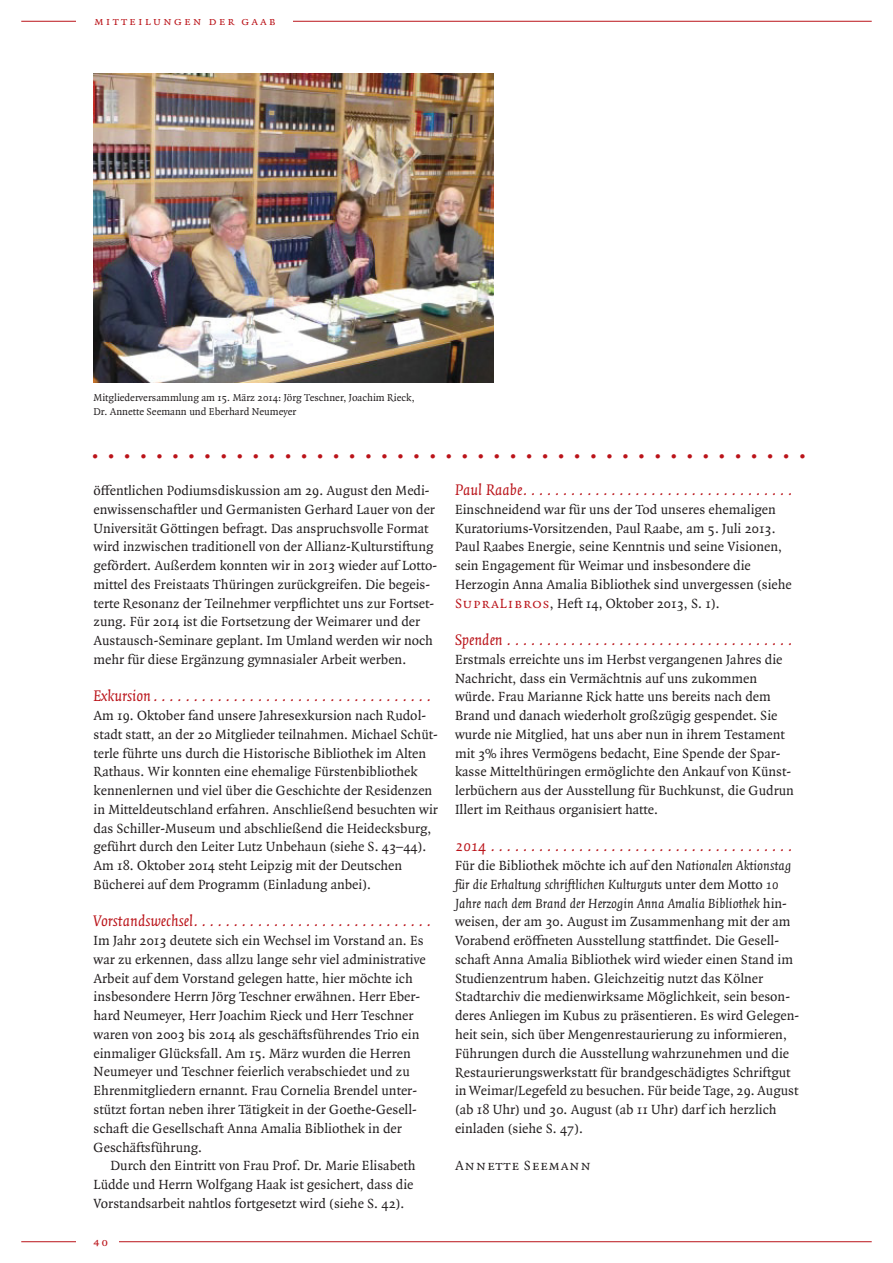
<style>
.page{position:relative;width:893px;height:1263px;background:#fff}
.page>*{position:absolute;margin:0;border:0;box-sizing:border-box;transform-origin:0 0}
.t1{font:33px "Quadraat OT";color:#ba1319}
.t2{font:italic 16.5px "Quadraat OT";color:#ba1319}
.t3{font:14.25px/18.8px "Quadraat OT";color:#231f20}
.t4{font:14.25px "Quadraat OT";letter-spacing:.05em;color:#231f20}
.t5{font:12px "Quadraat OT";letter-spacing:.18em;color:#ba1319}
.t6{font:10.8px/13.5px "Quadraat OT";color:#231f20}
.s1{color:#ba1319}
.s2{font-style:italic}
</style>
<div class="page">
<hr style="left:21px;top:1241px;width:851px;height:1px;background:#ba1319">
<hr style="left:21px;top:21px;width:851px;height:1px;background:#ba1319">
<div style="left:77px;top:1233px;width:42px;height:17px;background:#fff"></div>
<div style="left:77px;top:12px;width:216px;height:17px;background:#fff"></div>
<img style="left:94px;top:73px;width:399px;height:310px">
<p class="t5" style="left:94px;top:17px;width:183px">mitteilungen der gaab</p>
<p class="t6" style="left:94px;top:392px;width:323px">Mitgliederversammlung am 15. März 2014: Jörg Teschner, Joachim Rieck,<br>Dr. Annette Seemann und Eberhard Neumeyer</p>
<h1 class="t1" style="left:91px;top:434px;width:718px">. . . . . . . . . . . . . . . . . . . . . . . . . . . . . . . . . . . . . . . . . . . . .</h1>
<p class="t3" style="left:94px;top:482px;width:345px">öffentlichen Podiumsdiskussion am 29. August den Medi&shy;enwissenschaftler und Germanisten Gerhard Lauer von der Universität Göttingen befragt. Das anspruchsvolle Format wird inzwischen traditionell von der Allianz-Kulturstiftung gefördert. Außerdem konnten wir in 2013 wieder auf Lotto&shy;mittel des Freistaats Thüringen zurückgreifen. Die begeis&shy;terte Resonanz der Teilnehmer verpflichtet uns zur Fortset&shy;zung. Für 2014 ist die Fortsetzung der Weimarer und der Austausch-Seminare geplant. Im Umland werden wir noch mehr für diese Ergänzung gymnasialer Arbeit werben.</p>
<p class="t2" style="left:94px;top:689px;width:339px">Exkursion . . . . . . . . . . . . . . . . . . . . . . . . . . . . . . . . . . .</p>
<p class="t3" style="left:94px;top:707px;width:346px">Am 19. Oktober fand unsere Jahresexkursion nach Rudol&shy;stadt statt, an der 20 Mitglieder teilnahmen. Michael Schüt&shy;terle führte uns durch die Historische Bibliothek im Alten Rathaus. Wir konnten eine ehemalige Fürstenbibliothek kennenlernen und viel über die Geschichte der Residenzen in Mitteldeutschland erfahren. Anschließend besuchten wir das Schiller-Museum und abschließend die Heidecksburg, geführt durch den Leiter Lutz Unbehaun (siehe S. 43–44).<br>Am 18. Oktober 2014 steht Leipzig mit der Deutschen Bücherei auf dem Programm (Einladung anbei).</p>
<p class="t2" style="left:94px;top:914px;width:339px">Vorstandswechsel. . . . . . . . . . . . . . . . . . . . . . . . . . . . . .</p>
<p class="t3" style="left:94px;top:932px;width:334px">Im Jahr 2013 deutete sich ein Wechsel im Vorstand an. Es war zu erkennen, dass allzu lange sehr viel administrative Arbeit auf dem Vorstand gelegen hatte, hier möchte ich insbesondere Herrn Jörg Teschner erwähnen. Herr Eber&shy;hard Neumeyer, Herr Joachim Rieck und Herr Teschner waren von 2003 bis 2014 als geschäftsführendes Trio ein einmaliger Glücksfall. Am 15. März wurden die Herren Neumeyer und Teschner feierlich verabschiedet und zu Ehrenmitgliedern ernannt. Frau Cornelia Brendel unter&shy;stützt fortan neben ihrer Tätigkeit in der Goethe-Gesell&shy;schaft die Gesellschaft Anna Amalia Bibliothek in der Geschäftsführung.</p>
<p class="t3" style="left:94px;top:1157px;width:323px;text-indent:17px">Durch den Eintritt von Frau Prof. Dr. Marie Elisabeth<br>Lüdde und Herrn Wolfgang Haak ist gesichert, dass die<br>Vorstandsarbeit nahtlos fortgesetzt wird (siehe S. 42).</p>
<p class="t5" style="left:94px;top:1238px;width:16px">40</p>
<p class="t2" style="left:455px;top:483px;width:339px">Paul Raabe. . . . . . . . . . . . . . . . . . . . . . . . . . . . . . . . . .</p>
<p class="t3" style="left:455px;top:501px;width:338px">Einschneidend war für uns der Tod unseres ehemaligen Kuratoriums-Vorsitzenden, Paul Raabe, am 5. Juli 2013.<br>Paul Raabes Energie, seine Kenntnis und seine Visionen, sein Engagement für Weimar und insbesondere die Herzogin Anna Amalia Bibliothek sind unvergessen (siehe <span class="s1">SupraLibros</span>, Heft 14, Oktober 2013, S. 1).</p>
<p class="t2" style="left:455px;top:633px;width:339px">Spenden . . . . . . . . . . . . . . . . . . . . . . . . . . . . . . . . . . . .</p>
<p class="t3" style="left:455px;top:651px;width:340px">Erstmals erreichte uns im Herbst vergangenen Jahres die Nachricht, dass ein Vermächtnis auf uns zukommen würde. Frau Marianne Rick hatte uns bereits nach dem Brand und danach wiederholt großzügig gespendet. Sie wurde nie Mitglied, hat uns aber nun in ihrem Testament mit 3% ihres Vermögens bedacht, Eine Spende der Spar&shy;kasse Mittelthüringen ermöglichte den Ankauf von Künst&shy;lerbüchern aus der Ausstellung für Buchkunst, die Gudrun Illert im Reithaus organisiert hatte.</p>
<p class="t2" style="left:455px;top:839px;width:339px">2014 . . . . . . . . . . . . . . . . . . . . . . . . . . . . . . . . . . . . . .</p>
<p class="t3" style="left:455px;top:857px;width:346px">Für die Bibliothek möchte ich auf den <span class="s2">Nationalen Aktionstag für die Erhaltung schriftlichen Kulturguts</span> unter dem Motto <span class="s2">10<br>Jahre nach dem Brand der Herzogin Anna Amalia Bibliothek</span> hin&shy;weisen, der am 30. August im Zusammenhang mit der am Vorabend eröffneten Ausstellung stattfindet. Die Gesell&shy;schaft Anna Amalia Bibliothek wird wieder einen Stand im Studienzentrum haben. Gleichzeitig nutzt das Kölner Stadtarchiv die medienwirksame Möglichkeit, sein beson&shy;deres Anliegen im Kubus zu präsentieren. Es wird Gelegen&shy;heit sein, sich über Mengenrestaurierung zu informieren, Führungen durch die Ausstellung wahrzunehmen und die Restaurierungswerkstatt für brandgeschädigtes Schriftgut in Weimar/Legefeld zu besuchen. Für beide Tage, 29. August (ab 18 Uhr) und 30. August (ab 11 Uhr) darf ich herzlich einladen (siehe S. 47).</p>
<p class="t4" style="left:455px;top:1160px;width:138px">Annette Seemann</p>
</div>
